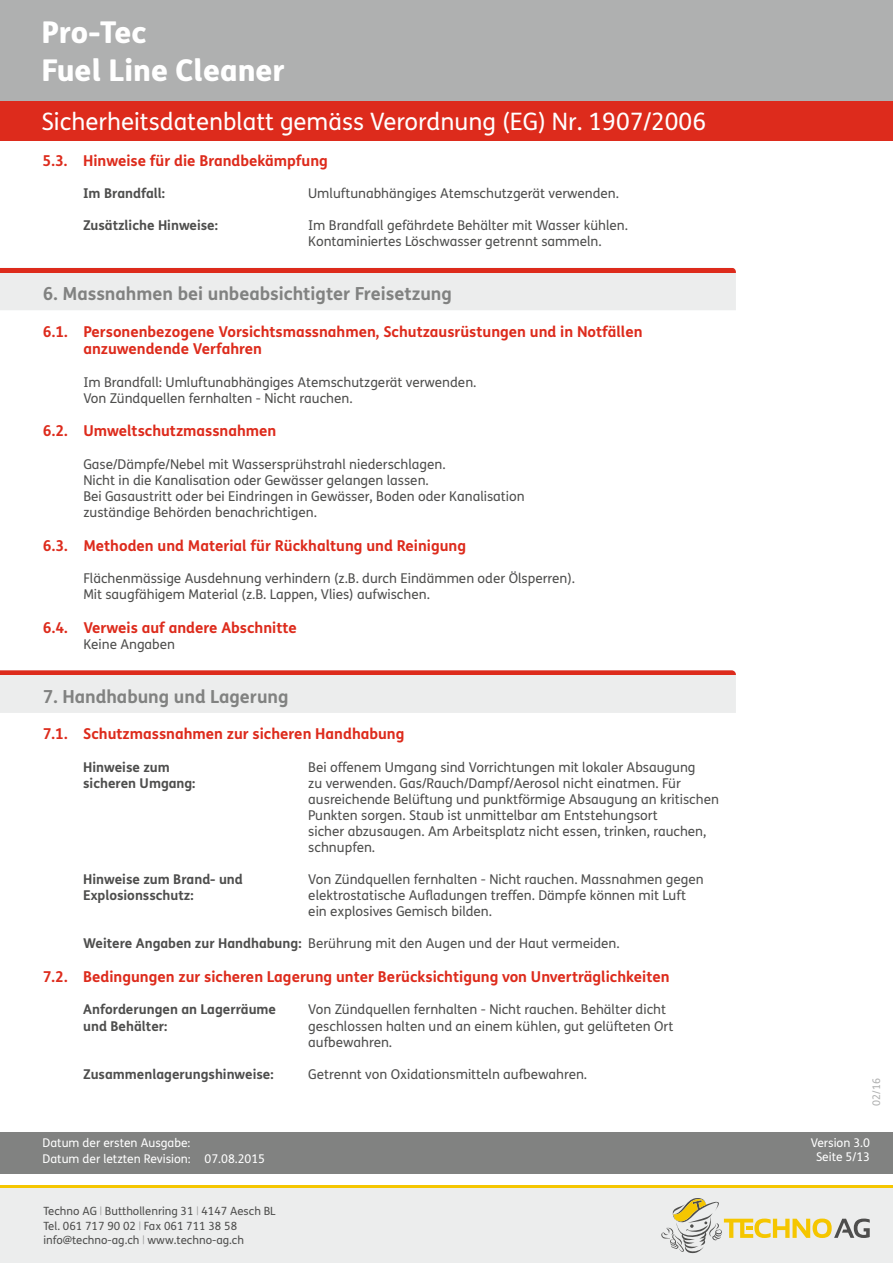
<style>
.page{position:relative;width:893px;height:1263px;background:#fff}
.page>*{position:absolute;margin:0;border:0;box-sizing:border-box;transform-origin:0 0}
.t1{font:700 30px/37.7px "FS Me";color:#fff}
.t2{font:24px "FS Me";color:#fff}
.t3{font:700 18px "FS Me";color:#818281}
.t4{font:700 15px/17.9px "FS Me";color:#dd2b1c}
.t5{font:13.5px/16px "FS Me";color:#4e4e4d}
.t6{font:700 13.5px/16px "FS Me";color:#4e4e4d}
.t7{font:12px/14.2px "FS Me";color:#fff;text-align:center}
.t8{font:11.4px/14.4px "FS Me";color:#4e4e4d}
.t9{font:10.5px "FS Me";color:#afb0b0}
.t10{font:8.1px "FS Me";color:#999}
.s1{font-weight:700}
</style>
<div class="page">
<div style="left:0;top:1132px;width:893px;height:41px;background:#818281"></div>
<div style="left:0;top:1185px;width:893px;height:78px;background:#eceded"></div>
<hr style="left:0;top:1185px;width:893px;height:3px;background:#f5c600">
<div style="left:0;top:0;width:893px;height:102px;background:#afb0b0"></div>
<div style="left:0;top:102px;width:893px;height:39px;background:#dd2b1c"></div>
<svg style="left:661px;top:1198px;width:209px;height:55px"></svg>
<div style="left:0;top:273px;width:736px;height:37px;background:#eceded"></div>
<div style="left:0;top:268px;width:736px;height:5px;background:#dd2b1c"></div>
<div style="left:0;top:675px;width:736px;height:38px;background:#eceded"></div>
<div style="left:0;top:670px;width:736px;height:5px;background:#dd2b1c"></div>
<h1 class="t1" style="left:42px;top:17px;width:245px">Pro-Tec<br>Fuel Line Cleaner</h1>
<h2 class="t2" style="left:42px;top:112px;width:666px">Sicherheitsdatenblatt gemäss Verordnung (EG) Nr. 1907/2006</h2>
<p class="t4" style="left:43px;top:153px;width:287px">5.3. Hinweise für die Brandbekämpfung</p>
<p class="t6" style="left:83px;top:187px;width:84px">Im Brandfall:</p>
<p class="t5" style="left:308px;top:187px;width:312px">Umluftunabhängiges Atemschutzgerät verwenden.</p>
<p class="t6" style="left:83px;top:219px;width:136px">Zusätzliche Hinweise:</p>
<p class="t5" style="left:308px;top:219px;width:321px">Im Brandfall gefährdete Behälter mit Wasser kühlen.<br>Kontaminiertes Löschwasser getrennt sammeln.</p>
<h3 class="t3" style="left:43px;top:287px;width:411px">6. Massnahmen bei unbeabsichtigter Freisetzung</h3>
<p class="t4" style="left:83px;top:324px;width:561px;text-indent:-40px">6.1. Personenbezogene Vorsichtsmassnahmen, Schutzausrüstungen und in Notfällen anzuwendende Verfahren</p>
<p class="t5" style="left:83px;top:375px;width:395px">Im Brandfall: Umluftunabhängiges Atemschutzgerät verwenden.<br>Von Zündquellen fernhalten - Nicht rauchen.</p>
<p class="t4" style="left:43px;top:424px;width:235px">6.2. Umweltschutzmassnahmen</p>
<p class="t5" style="left:83px;top:458px;width:443px">Gase/Dämpfe/Nebel mit Wassersprühstrahl niederschlagen.<br>Nicht in die Kanalisation oder Gewässer gelangen lassen.<br>Bei Gasaustritt oder bei Eindringen in Gewässer, Boden oder Kanalisation zuständige Behörden benachrichtigen.</p>
<p class="t4" style="left:43px;top:538px;width:425px">6.3. Methoden und Material für Rückhaltung und Reinigung</p>
<p class="t5" style="left:83px;top:572px;width:493px">Flächenmässige Ausdehnung verhindern (z.B. durch Eindämmen oder Ölsperren).<br>Mit saugfähigem Material (z.B. Lappen, Vlies) aufwischen.</p>
<p class="t5" style="left:83px;top:638px;width:93px">Keine Angaben</p>
<p class="t4" style="left:43px;top:620px;width:255px">6.4. Verweis auf andere Abschnitte</p>
<h3 class="t3" style="left:43px;top:689px;width:247px">7. Handhabung und Lagerung</h3>
<p class="t4" style="left:43px;top:726px;width:363px">7.1. Schutzmassnahmen zur sicheren Handhabung</p>
<p class="t6" style="left:83px;top:760px;width:114px">Hinweise zum sicheren Umgang:</p>
<p class="t5" style="left:308px;top:760px;width:389px">Bei offenem Umgang sind Vorrichtungen mit lokaler Absaugung</p>
<p class="t5" style="left:308px;top:776px;width:412px">zu verwenden. Gas/Rauch/Dampf/Aerosol nicht einatmen. Für ausreichende Belüftung und punktförmige Absaugung an kritischen Punkten sorgen. Staub ist unmittelbar am Entstehungsort<br>sicher abzusaugen. Am Arbeitsplatz nicht essen, trinken, rauchen, schnupfen.</p>
<p class="t6" style="left:83px;top:873px;width:161px">Hinweise zum Brand- und</p>
<p class="t5" style="left:308px;top:873px;width:397px">Von Zündquellen fernhalten - Nicht rauchen. Massnahmen gegen</p>
<p class="t6" style="left:83px;top:889px;width:112px">Explosionsschutz:</p>
<p class="t5" style="left:308px;top:889px;width:379px">elektrostatische Aufladungen treffen. Dämpfe können mit Luft ein explosives Gemisch bilden.</p>
<p class="t5" style="left:83px;top:937px;width:538px"><span class="s1">Weitere Angaben zur Handhabung:</span> Berührung mit den Augen und der Haut vermeiden.</p>
<p class="t4" style="left:43px;top:969px;width:628px">7.2. Bedingungen zur sicheren Lagerung unter Berücksichtigung von Unverträglichkeiten</p>
<p class="t6" style="left:83px;top:1003px;width:194px">Anforderungen an Lagerräume</p>
<p class="t5" style="left:308px;top:1003px;width:359px">Von Zündquellen fernhalten - Nicht rauchen. Behälter dicht</p>
<p class="t6" style="left:83px;top:1019px;width:86px">und Behälter:</p>
<p class="t5" style="left:308px;top:1019px;width:367px">geschlossen halten und an einem kühlen, gut gelüfteten Ort aufbewahren.</p>
<p class="t6" style="left:83px;top:1067px;width:192px">Zusammenlagerungshinweise:</p>
<p class="t5" style="left:308px;top:1067px;width:280px">Getrennt von Oxidationsmitteln aufbewahren.</p>
<p class="t7" style="left:43px;top:1136px;width:224px;line-height:15.8px;text-align:left">Datum der ersten Ausgabe:<br>Datum der letzten Revision: 07.08.2015</p>
<p class="t8" style="left:43px;top:1205px;width:234px">Techno AG Butthollenring 31 4147 Aesch BL<br>Tel. 061 717 90 02 Fax 061 711 38 58 info@techno-ag.ch www.techno-ag.ch</p>
<p class="t10" style="left:100px;top:1207px;width:4px">|</p>
<p class="t10" style="left:196px;top:1207px;width:4px">|</p>
<p class="t10" style="left:139px;top:1221px;width:4px">|</p>
<p class="t10" style="left:142px;top:1236px;width:4px">|</p>
<p class="t9" style="left:872px;top:1106px;width:29px;rotate:-90deg">02/16</p>
<p class="t7" style="left:811px;top:1137px;width:61px">Version 3.0<br>Seite 5/13</p>
</div>
